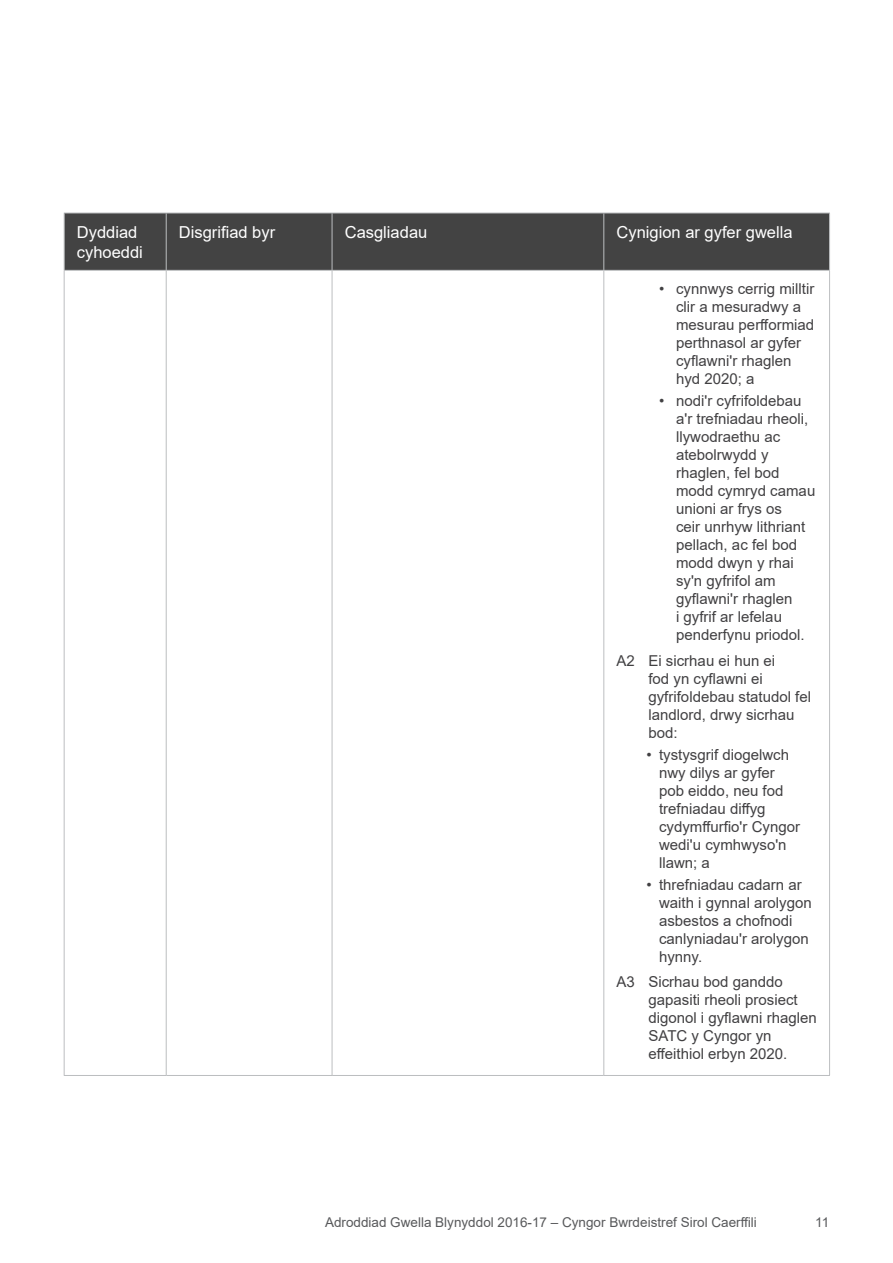
<style>
.page{position:relative;width:893px;height:1263px;background:#fff}
.page>*{position:absolute;margin:0;border:0;box-sizing:border-box;transform-origin:0 0}
.Table_header_text{font:16.5px/19.8px "Arial";color:#fff}
.Table_Sub-sub-bullet{font:15px/18px "Arial";color:#414042}
.Table_Sub-bullet{font:15px/18px "Arial";color:#414042}
.Table_proposals{font:15px/18px "Arial";color:#414042}
.t1{font:13.5px "Arial";color:#58595b}
</style>
<div class="page">
<div style="left:65px;top:214px;width:764px;height:56px;background:#434343"></div>
<hr style="left:64px;top:213px;width:102px;height:1px;background:#bcbec0">
<hr style="left:64px;top:213px;width:1px;height:57px;background:#bcbec0">
<hr style="left:166px;top:213px;width:166px;height:1px;background:#bcbec0">
<hr style="left:166px;top:213px;width:1px;height:57px;background:#bcbec0">
<hr style="left:332px;top:213px;width:272px;height:1px;background:#bcbec0">
<hr style="left:332px;top:213px;width:1px;height:57px;background:#bcbec0">
<hr style="left:604px;top:213px;width:226px;height:1px;background:#bcbec0">
<hr style="left:603px;top:213px;width:1px;height:57px;background:#bcbec0">
<hr style="left:829px;top:213px;width:1px;height:57px;background:#bcbec0">
<hr style="left:64px;top:270px;width:102px;height:1px;background:#bcbec0">
<hr style="left:64px;top:271px;width:1px;height:804px;background:#bcbec0">
<hr style="left:166px;top:270px;width:166px;height:1px;background:#bcbec0">
<hr style="left:166px;top:271px;width:1px;height:804px;background:#bcbec0">
<hr style="left:332px;top:270px;width:272px;height:1px;background:#bcbec0">
<hr style="left:332px;top:271px;width:1px;height:804px;background:#bcbec0">
<hr style="left:604px;top:270px;width:226px;height:1px;background:#bcbec0">
<hr style="left:603px;top:271px;width:1px;height:804px;background:#bcbec0">
<hr style="left:829px;top:271px;width:1px;height:804px;background:#bcbec0">
<hr style="left:64px;top:1075px;width:102px;height:1px;background:#bcbec0">
<hr style="left:166px;top:1075px;width:166px;height:1px;background:#bcbec0">
<hr style="left:332px;top:1075px;width:272px;height:1px;background:#bcbec0">
<hr style="left:604px;top:1075px;width:226px;height:1px;background:#bcbec0">
<p class="Table_header_text" style="left:77px;top:222px;width:68px">Dyddiad cyhoeddi</p>
<p class="Table_header_text" style="left:179px;top:222px;width:98px">Disgrifiad byr</p>
<p class="Table_header_text" style="left:345px;top:222px;width:84px">Casgliadau</p>
<p class="Table_header_text" style="left:617px;top:222px;width:178px">Cynigion ar gyfer gwella</p>
<p class="Table_Sub-sub-bullet" style="left:676px;top:280px;width:140px;text-indent:-17px">• cynnwys cerrig milltir clir a mesuradwy a mesurau perfformiad perthnasol ar gyfer cyflawni'r rhaglen hyd 2020; a</p>
<p class="Table_Sub-sub-bullet" style="left:676px;top:392px;width:141px;text-indent:-17px">• nodi'r cyfrifoldebau a'r trefniadau rheoli, llywodraethu ac atebolrwydd y rhaglen, fel bod modd cymryd camau unioni ar frys os<br>ceir unrhyw lithriant pellach, ac fel bod modd dwyn y rhai sy'n gyfrifol am gyflawni'r rhaglen<br>i gyfrif ar lefelau penderfynu priodol.</p>
<p class="Table_proposals" style="left:648px;top:651px;width:164px;text-indent:-32px">A2 Ei sicrhau ei hun ei<br>fod yn cyflawni ei gyfrifoldebau statudol fel landlord, drwy sicrhau bod:</p>
<p class="Table_Sub-bullet" style="left:659px;top:745px;width:142px;text-indent:-13px">• tystysgrif diogelwch nwy dilys ar gyfer pob eiddo, neu fod trefniadau diffyg cydymffurfio'r Cyngor wedi'u cymhwyso'n llawn; a</p>
<p class="Table_Sub-bullet" style="left:659px;top:876px;width:154px;text-indent:-13px">• threfniadau cadarn ar waith i gynnal arolygon asbestos a chofnodi canlyniadau'r arolygon hynny.</p>
<p class="Table_proposals" style="left:648px;top:973px;width:170px;text-indent:-32px">A3 Sicrhau bod ganddo gapasiti rheoli prosiect digonol i gyflawni rhaglen<br>SATC y Cyngor yn effeithiol erbyn 2020.</p>
<p class="t1" style="left:325px;top:1213px;width:433px">Adroddiad Gwella Blynyddol 2016-17 – Cyngor Bwrdeistref Sirol Caerffili</p>
<p class="t1" style="left:815px;top:1213px;width:16px">11</p>
</div>
